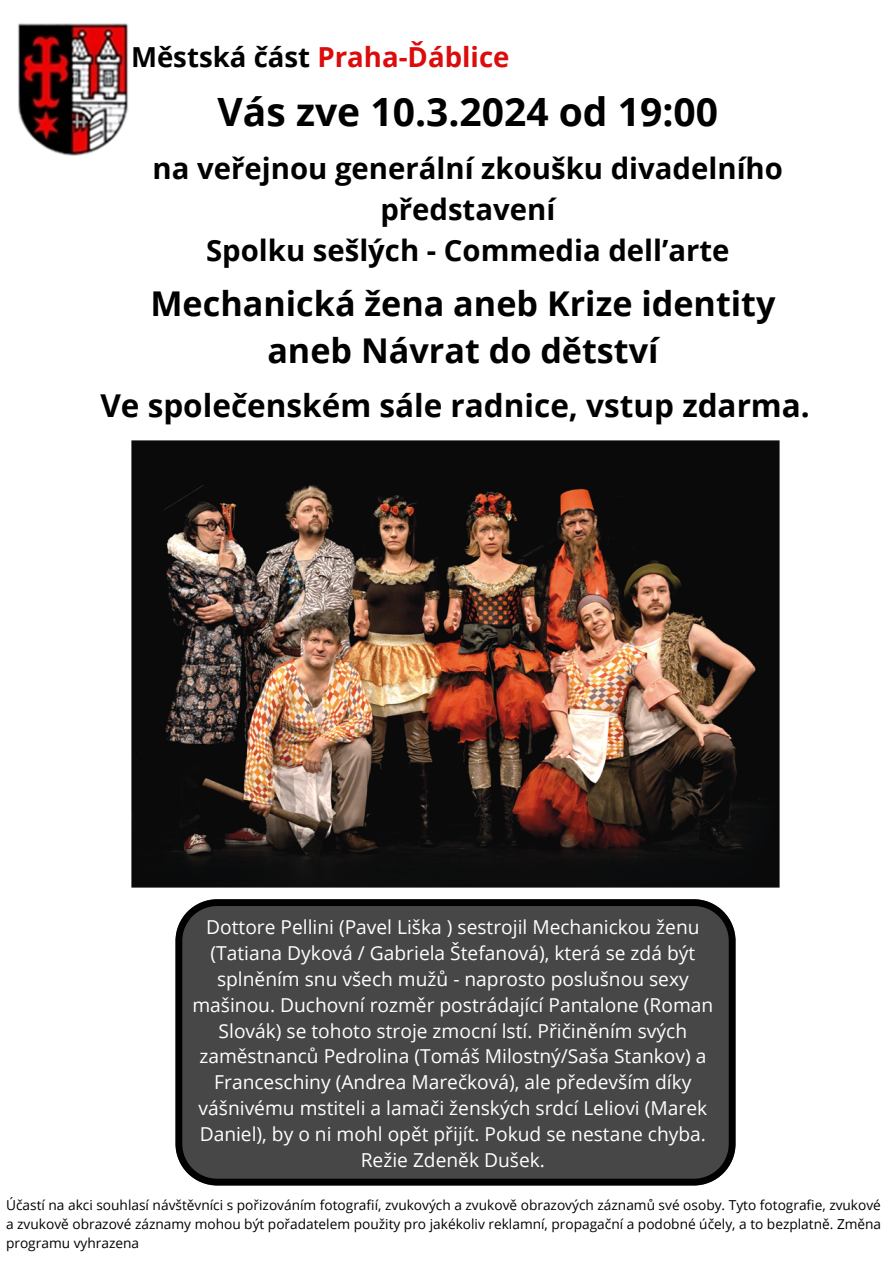
<style>
.page{position:relative;width:894px;height:1264px;background:#fff}
.page>*{position:absolute;margin:0;border:0;box-sizing:border-box;transform-origin:0 0}
.t1{font:700 39px "Open Sans";color:#000}
.t2{font:700 34.2px/47.2px "Open Sans";color:#000;text-align:center}
.t3{font:700 31.5px "Open Sans";color:#000}
.t4{font:700 29.25px/41px "Open Sans";color:#000;text-align:center}
.t5{font:700 27.6px "Open Sans";color:#db0c0c}
.t6{font:19.2px/25.8px "Open Sans";color:#fff;text-align:center}
.t7{font:13.65px/19.2px "Open Sans";color:#000;text-align:justify}
.s1{color:#000}
</style>
<div class="page">
<img style="left:18px;top:23px;width:110px;height:133px">
<img style="left:131px;top:440px;width:649px;height:448px">
<svg style="left:175px;top:899px;width:559px;height:286px;background:#454545"></svg>
<h2 class="t5" style="left:131px;top:37px;width:380px"><span class="s1">Městská část</span> Praha-Ďáblice</h2>
<h3 class="t1" style="left:217px;top:84px;width:501px">Vás zve 10.3.2024 od 19:00</h3>
<h1 class="t4" style="left:153px;top:147px;width:631px">na veřejnou generální zkoušku divadelního představení<br>Spolku sešlých - Commedia dell’arte</h1>
<h3 class="t2" style="left:150px;top:279px;width:626px">Mechanická žena aneb Krize identity aneb Návrat do dětství</h3>
<p class="t3" style="left:100px;top:383px;width:710px">Ve společenském sále radnice, vstup zdarma.</p>
<h2 class="t6" style="left:192px;top:913px;width:522px">Dottore Pellini (Pavel Liška ) sestrojil Mechanickou ženu (Tatiana Dyková / Gabriela Štefanová), která se zdá být splněním snu všech mužů - naprosto poslušnou sexy mašinou. Duchovní rozměr postrádající Pantalone (Roman Slovák) se tohoto stroje zmocní lstí. Přičiněním svých zaměstnanců Pedrolina (Tomáš Milostný/Saša Stankov) a Franceschiny (Andrea Marečková), ale především díky vášnivému mstiteli a lamači ženských srdcí Leliovi (Marek Daniel), by o ni mohl opět přijít. Pokud se nestane chyba.<br>Režie Zdeněk Dušek.</h2>
<h4 class="t7" style="left:6px;top:1194px;width:876px">Účastí na akci souhlasí návštěvníci s pořizováním fotografií, zvukových a zvukově obrazových záznamů své osoby. Tyto fotografie, zvukové a zvukově obrazové záznamy mohou být pořadatelem použity pro jakékoliv reklamní, propagační a podobné účely, a to bezplatně. Změna programu vyhrazena</h4>
</div>
